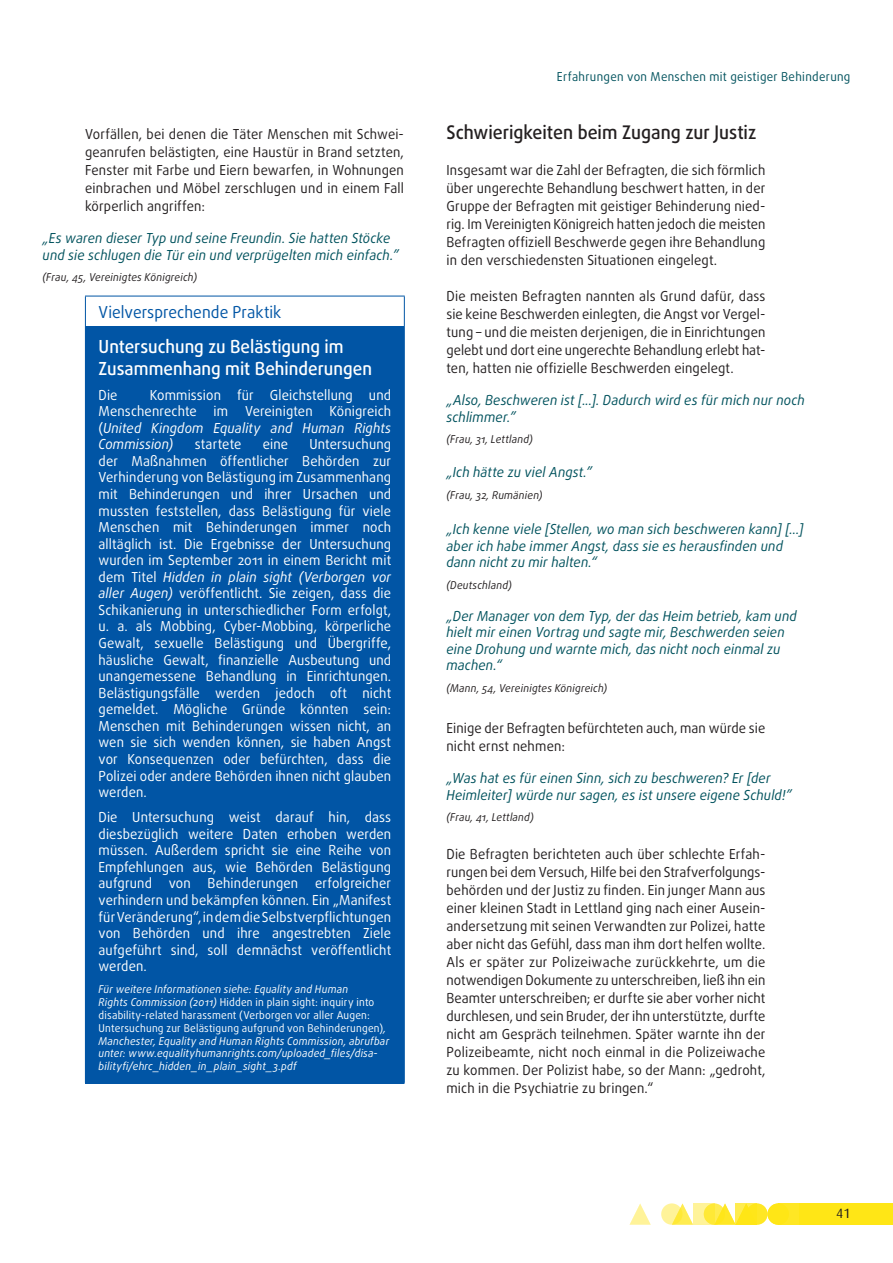
<style>
.page{position:relative;width:893px;height:1263px;background:#fff}
.page>*{position:absolute;margin:0;border:0;box-sizing:border-box;transform-origin:0 0}
.title_1_1_1{font:500 18.75px "Daxline Pro";color:#231f20;scale:.95 1}
.PROMISING_title{font:500 18px/21.6px "Daxline Pro";color:#fff;scale:.95 1}
.PROMISING_super{font:16.5px "Daxline Pro";letter-spacing:.005em;color:#0155a5;scale:.95 1}
.body{font:13.8px/18px "Daxline Pro";letter-spacing:.01em;color:#231f20;text-align:justify;scale:.95 1}
.PROMISING_body{font:13.8px/16.5px "Daxline Pro";letter-spacing:.01em;color:#fff;text-align:justify;scale:.95 1}
.quote_text{font:italic 13.8px/16.5px "Daxline Pro";letter-spacing:.01em;color:#00525d;scale:.95 1}
.t1{font:13.5px "Dax";color:#231f20}
.t2{font:12.3px "Daxline Pro";letter-spacing:.025em;color:#00525d;scale:.95 1}
.PROMISING_more_info{font:italic 10.8px/12.9px "Daxline Pro";letter-spacing:.02em;color:#fff;scale:.95 1}
.quote_source{font:italic 10.8px "Daxline Pro";letter-spacing:.02em;color:#231f20;scale:.95 1}
.s1{font-style:italic}
.s2{font-style:normal}
</style>
<div class="page">
<div style="left:799px;top:1203px;width:94px;height:22px;background:#ffe616"></div>
<div style="left:746px;top:1203px;width:21px;height:22px;background:#ffe724;border-radius:50%"></div>
<div style="left:778px;top:1203px;width:21px;height:22px;background:#ffe724"></div>
<svg style="left:675px;top:1203px;width:18px;height:22px"></svg>
<svg style="left:629px;top:1203px;width:22px;height:22px"></svg>
<div style="left:767px;top:1203px;width:22px;height:22px;background:#ffe616;border-radius:50%"></div>
<svg style="left:718px;top:1203px;width:18px;height:22px"></svg>
<svg style="left:704px;top:1203px;width:21px;height:22px"></svg>
<svg style="left:661px;top:1203px;width:21px;height:22px"></svg>
<svg style="left:736px;top:1203px;width:21px;height:22px"></svg>
<svg style="left:693px;top:1203px;width:21px;height:22px"></svg>
<div style="left:85px;top:326px;width:319px;height:757px;background:#0155a5"></div>
<hr style="left:85px;top:296px;width:320px;height:1px;background:#0155a5">
<hr style="left:85px;top:296px;width:1px;height:30px;background:#0155a5">
<hr style="left:404px;top:296px;width:1px;height:30px;background:#0155a5">
<hr style="left:404px;top:326px;width:1px;height:757px;background:#0155a5">
<hr style="left:85px;top:1083px;width:320px;height:1px;background:#0155a5">
<p class="body" style="left:85px;top:125px;width:337px">Vorfällen, bei denen die Täter Menschen mit Schwei&shy;geanrufen belästigten, eine Haustür in Brand setzten, Fenster mit Farbe und Eiern bewarfen, in Wohnungen einbrachen und Möbel zerschlugen und in einem Fall körperlich angriffen:</p>
<p class="quote_text" style="left:43px;top:230px;width:377px">„Es waren dieser Typ und seine Freundin. Sie hatten Stöcke und sie schlugen die Tür ein und verprügelten mich einfach.”</p>
<p class="quote_source" style="left:43px;top:270px;width:164px">(Frau, 45, Vereinigtes Königreich)</p>
<p class="PROMISING_super" style="left:99px;top:301px;width:194px">Vielversprechende Praktik</p>
<p class="PROMISING_title" style="left:99px;top:336px;width:289px">Untersuchung zu Belästigung im<br>Zusammenhang mit Behinderungen</p>
<p class="PROMISING_body" style="left:99px;top:386px;width:22px">Die</p>
<p class="PROMISING_body" style="left:99px;top:386px;width:310px;text-indent:51px">Kommission für Gleichstellung und Menschenrechte im Vereinigten Königreich (<span class="s1">United Kingdom Equality and Human Rights Commission)</span></p>
<p class="PROMISING_body" style="left:99px;top:436px;width:310px;text-indent:211px">Untersuchung der Maßnahmen öffentlicher Behörden zur Verhinderung von Belästigung im Zusammenhang mit Behinderungen und ihrer Ursachen und mussten feststellen, dass Belästigung für viele Menschen mit Behinderungen immer noch alltäglich ist. Die Ergebnisse der Untersuchung wurden im September 2011 in einem Bericht mit dem Titel <span class="s1">Hidden in plain sight (Verborgen vor aller Augen)</span> veröffentlicht. Sie zeigen, dass die Schikanierung in unterschiedlicher Form erfolgt, u. a. als Mobbing, Cyber-Mobbing, körperliche Gewalt, sexuelle Belästigung und Übergriffe, häusliche Gewalt, finanzielle Ausbeutung und unangemessene Behandlung in Einrichtungen.<br>Belästigungsfälle werden jedoch oft nicht gemeldet. Mögliche Gründe könnten sein:<br>Menschen mit Behinderungen wissen nicht, an wen sie sich wenden können, sie haben Angst vor Konsequenzen oder befürchten, dass die Polizei oder andere Behörden ihnen nicht glauben werden.</p>
<p class="PROMISING_body" style="left:99px;top:809px;width:310px">Die Untersuchung weist darauf hin, dass diesbezüglich weitere Daten erhoben werden müssen. Außerdem spricht sie eine Reihe von Empfehlungen aus, wie Behörden Belästigung aufgrund von Behinderungen erfolgreicher verhindern und bekämpfen können. Ein „Manifest für Veränderung“, in dem die Selbstverpflichtungen von Behörden und ihre angestrebten Ziele aufgeführt sind, soll demnächst veröffentlicht werden.</p>
<p class="PROMISING_more_info" style="left:99px;top:982px;width:308px">Für weitere Informationen siehe: Equality and Human<br>Rights Commission (2011) <span class="s2">Hidden in plain sight: inquiry into disability-related harassment (Verborgen vor aller Augen:<br>Untersuchung zur Belästigung aufgrund von Behinderungen)</span>, Manchester, Equality and Human Rights Commission, abrufbar unter: www.equalityhumanrights.com/uploaded_files/disa&shy;bilityfi/ehrc_hidden_in_plain_sight_3.pdf</p>
<p class="PROMISING_body" style="left:195px;top:436px;width:51px">startete</p>
<p class="PROMISING_body" style="left:263px;top:436px;width:28px">eine</p>
<p class="t2" style="left:557px;top:68px;width:310px">Erfahrungen von Menschen mit geistiger Behinderung</p>
<p class="title_1_1_1" style="left:446px;top:120px;width:328px">Schwierigkeiten beim Zugang zur Justiz</p>
<p class="body" style="left:446px;top:161px;width:337px">Insgesamt war die Zahl der Befragten, die sich förmlich über ungerechte Behandlung beschwert hatten, in der Gruppe der Befragten mit geistiger Behinderung nied&shy;rig. Im Vereinigten Königreich hatten jedoch die meisten Befragten offiziell Beschwerde gegen ihre Behandlung in den verschiedensten Situationen eingelegt.</p>
<p class="body" style="left:446px;top:287px;width:337px">Die meisten Befragten nannten als Grund dafür, dass sie keine Beschwerden einlegten, die Angst vor Vergel&shy;tung – und die meisten derjenigen, die in Einrichtungen gelebt und dort eine ungerechte Behandlung erlebt hat&shy;ten, hatten nie offizielle Beschwerden eingelegt.</p>
<p class="quote_text" style="left:446px;top:392px;width:379px">„Also, Beschweren ist [...]. Dadurch wird es für mich nur noch schlimmer.”</p>
<p class="quote_source" style="left:446px;top:432px;width:93px">(Frau, 31, Lettland)</p>
<p class="quote_text" style="left:446px;top:464px;width:155px">„Ich hätte zu viel Angst.”</p>
<p class="quote_source" style="left:446px;top:487px;width:103px">(Frau, 32, Rumänien)</p>
<p class="quote_text" style="left:446px;top:521px;width:377px">„Ich kenne viele [Stellen, wo man sich beschweren kann] […] aber ich habe immer Angst, dass sie es herausfinden und dann nicht zu mir halten.“</p>
<p class="quote_source" style="left:446px;top:578px;width:70px">(Deutschland)</p>
<p class="quote_text" style="left:446px;top:608px;width:370px">„Der Manager von dem Typ, der das Heim betrieb, kam und hielt mir einen Vortrag und sagte mir, Beschwerden seien eine Drohung und warnte mich, das nicht noch einmal zu machen.“</p>
<p class="quote_source" style="left:446px;top:681px;width:171px">(Mann, 54, Vereinigtes Königreich)</p>
<p class="body" style="left:446px;top:719px;width:337px">Einige der Befragten befürchteten auch, man würde sie nicht ernst nehmen:</p>
<p class="quote_text" style="left:446px;top:770px;width:365px">„Was hat es für einen Sinn, sich zu beschweren? Er [der<br>Heimleiter] würde nur sagen, es ist unsere eigene Schuld!”</p>
<p class="quote_source" style="left:446px;top:810px;width:93px">(Frau, 41, Lettland)</p>
<p class="body" style="left:446px;top:845px;width:337px">Die Befragten berichteten auch über schlechte Erfah&shy;rungen bei dem Versuch, Hilfe bei den Strafverfolgungs&shy;behörden und der Justiz zu finden. Ein junger Mann aus einer kleinen Stadt in Lettland ging nach einer Ausein&shy;andersetzung mit seinen Verwandten zur Polizei, hatte aber nicht das Gefühl, dass man ihm dort helfen wollte.<br>Als er später zur Polizeiwache zurückkehrte, um die notwendigen Dokumente zu unterschreiben, ließ ihn ein Beamter unterschreiben; er durfte sie aber vorher nicht durchlesen, und sein Bruder, der ihn unterstützte, durfte nicht am Gespräch teilnehmen. Später warnte ihn der Polizeibeamte, nicht noch einmal in die Polizeiwache zu kommen. Der Polizist habe, so der Mann: „gedroht, mich in die Psychiatrie zu bringen.“</p>
<p class="t1" style="left:836px;top:1206px;width:16px">41</p>
</div>
